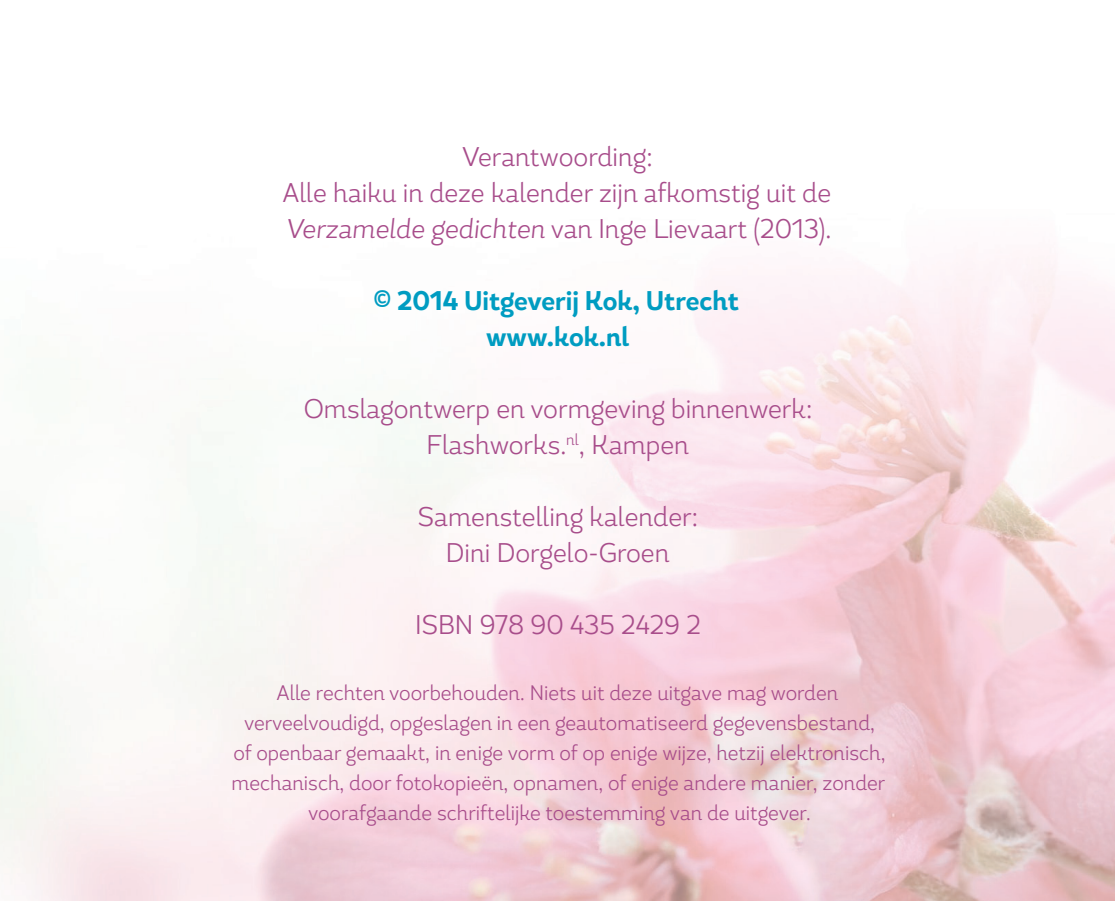
<style>
.page{position:relative;width:1115px;height:901px;background:#fff}
.page>*{position:absolute;margin:0;border:0;box-sizing:border-box;transform-origin:0 0}
.t1{font:300 27px/36px "Magallanes Cond";color:#a84d8b;text-align:center}
.t2{font:700 27px/36px "Magallanes Cond";color:#009cc1;text-align:center}
.t3{font:300 21px/30px "Magallanes Cond";color:#a84d8b;text-align:center}
.s1{font-style:italic}
</style>
<div class="page">
<svg style="left:1108px;top:897px;width:7px;height:4px"></svg>
<p class="t1" style="left:282px;top:139px;width:550px">Verantwoording:<br>Alle haiku in deze kalender zijn afkomstig uit de<br><span class="s1">Verzamelde gedichten</span> van Inge Lievaart (2013).</p>
<p class="t2" style="left:374px;top:283px;width:367px">© 2014 Uitgeverij Kok, Utrecht www.kok.nl</p>
<p class="t1" style="left:304px;top:391px;width:510px">Omslagontwerp en vormgeving binnenwerk:<br>Flashworks.<sup>nl</sup>, Kampen</p>
<p class="t1" style="left:418px;top:499px;width:282px">Samenstelling kalender:<br>Dini Dorgelo-Groen</p>
<p class="t1" style="left:415px;top:607px;width:287px">ISBN 978 90 435 2429 2</p>
<p class="t3" style="left:231px;top:678px;width:656px">Alle rechten voorbehouden. Niets uit deze uitgave mag worden verveelvoudigd, opgeslagen in een geautomatiseerd gegevensbestand, of openbaar gemaakt, in enige vorm of op enige wijze, hetzij elektronisch, mechanisch, door fotokopieën, opnamen, of enige andere manier, zonder voorafgaande schriftelijke toestemming van de uitgever.</p>
</div>
